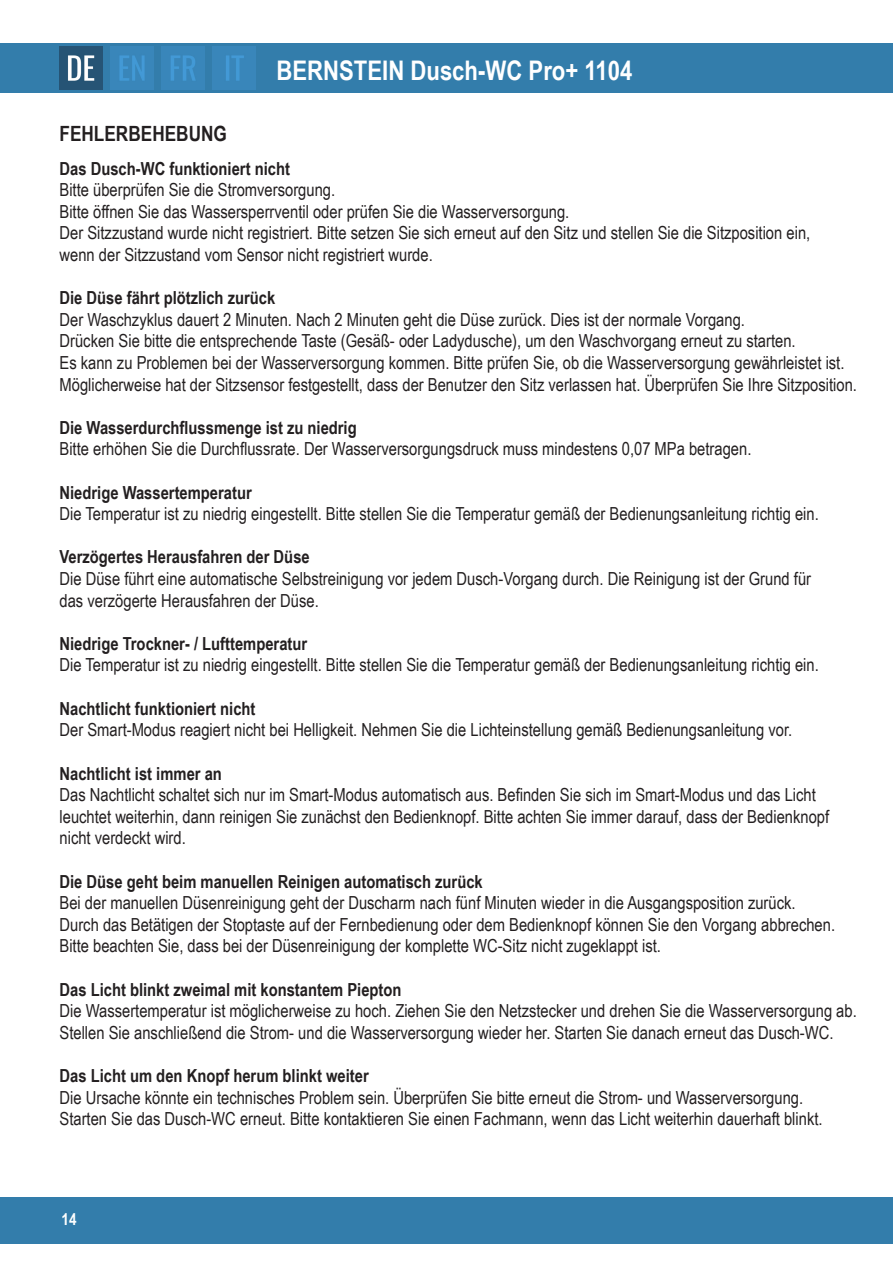
<style>
.page{position:relative;width:893px;height:1263px;background:#fff}
.page>*{position:absolute;margin:0;border:0;box-sizing:border-box;transform-origin:0 0}
.t1{font:700 27px "Arial Narrow";color:#fff}
.Überschrift{font:700 21px "Arial Narrow";color:#231f20}
.Fließtext{font:18px/21.6px "Arial Narrow";color:#231f20}
.Fließtext-2{font:700 18px "Arial Narrow";color:#231f20}
.t2{font:700 16.5px "Arial Narrow";color:#fff}
</style>
<div class="page">
<div style="left:0;top:43px;width:893px;height:50px;background:#337dab"></div>
<div style="left:0;top:1197px;width:893px;height:47px;background:#337dab"></div>
<img style="left:60px;top:47px;width:42px;height:42px">
<img style="left:111px;top:47px;width:42px;height:42px">
<img style="left:162px;top:47px;width:42px;height:42px">
<img style="left:213px;top:47px;width:42px;height:42px">
<p class="Überschrift" style="left:60px;top:118px;width:169px">FEHLERBEHEBUNG</p>
<h1 class="t1" style="left:276px;top:50px;width:358px">BERNSTEIN Dusch-WC Pro+ 1104</h1>
<p class="Fließtext-2" style="left:60px;top:155px;width:232px">Das Dusch-WC funktioniert nicht</p>
<p class="Fließtext" style="left:60px;top:178px;width:277px">Bitte überprüfen Sie die Stromversorgung.</p>
<p class="Fließtext" style="left:60px;top:200px;width:511px">Bitte öffnen Sie das Wassersperrventil oder prüfen Sie die Wasserversorgung.</p>
<p class="Fließtext" style="left:60px;top:222px;width:752px">Der Sitzzustand wurde nicht registriert. Bitte setzen Sie sich erneut auf den Sitz und stellen Sie die Sitzposition ein, wenn der Sitzzustand vom Sensor nicht registriert wurde.</p>
<p class="Fließtext-2" style="left:60px;top:284px;width:217px">Die Düse fährt plötzlich zurück</p>
<p class="Fließtext" style="left:60px;top:308px;width:687px">Der Waschzyklus dauert 2 Minuten. Nach 2 Minuten geht die Düse zurück. Dies ist der normale Vorgang.</p>
<p class="Fließtext" style="left:60px;top:330px;width:738px">Drücken Sie bitte die entsprechende Taste (Gesäß- oder Ladydusche), um den Waschvorgang erneut zu starten.</p>
<p class="Fließtext" style="left:60px;top:351px;width:786px">Es kann zu Problemen bei der Wasserversorgung kommen. Bitte prüfen Sie, ob die Wasserversorgung gewährleistet ist.</p>
<p class="Fließtext" style="left:60px;top:373px;width:799px">Möglicherweise hat der Sitzsensor festgestellt, dass der Benutzer den Sitz verlassen hat. Überprüfen Sie Ihre Sitzposition.</p>
<p class="Fließtext-2" style="left:60px;top:414px;width:299px">Die Wasserdurchflussmenge ist zu niedrig</p>
<p class="Fließtext" style="left:60px;top:438px;width:693px">Bitte erhöhen Sie die Durchflussrate. Der Wasserversorgungsdruck muss mindestens 0,07 MPa betragen.</p>
<p class="Fließtext-2" style="left:60px;top:479px;width:194px">Niedrige Wassertemperatur</p>
<p class="Fließtext" style="left:60px;top:502px;width:761px">Die Temperatur ist zu niedrig eingestellt. Bitte stellen Sie die Temperatur gemäß der Bedienungsanleitung richtig ein.</p>
<p class="Fließtext-2" style="left:60px;top:543px;width:252px">Verzögertes Herausfahren der Düse</p>
<p class="Fließtext" style="left:60px;top:567px;width:753px">Die Düse führt eine automatische Selbstreinigung vor jedem Dusch-Vorgang durch. Die Reinigung ist der Grund für das verzögerte Herausfahren der Düse.</p>
<p class="Fließtext-2" style="left:60px;top:630px;width:249px">Niedrige Trockner- / Lufttemperatur</p>
<p class="Fließtext" style="left:60px;top:654px;width:761px">Die Temperatur ist zu niedrig eingestellt. Bitte stellen Sie die Temperatur gemäß der Bedienungsanleitung richtig ein.</p>
<p class="Fließtext-2" style="left:60px;top:695px;width:198px">Nachtlicht funktioniert nicht</p>
<p class="Fließtext" style="left:60px;top:718px;width:734px">Der Smart-Modus reagiert nicht bei Helligkeit. Nehmen Sie die Lichteinstellung gemäß Bedienungsanleitung vor.</p>
<p class="Fließtext-2" style="left:60px;top:759px;width:164px">Nachtlicht ist immer an</p>
<p class="Fließtext" style="left:60px;top:783px;width:771px">Das Nachtlicht schaltet sich nur im Smart-Modus automatisch aus. Befinden Sie sich im Smart-Modus und das Licht leuchtet weiterhin, dann reinigen Sie zunächst den Bedienknopf. Bitte achten Sie immer darauf, dass der Bedienknopf nicht verdeckt wird.</p>
<p class="Fließtext-2" style="left:60px;top:867px;width:425px">Die Düse geht beim manuellen Reinigen automatisch zurück</p>
<p class="Fließtext" style="left:60px;top:891px;width:738px">Bei der manuellen Düsenreinigung geht der Duscharm nach fünf Minuten wieder in die Ausgangsposition zurück.</p>
<p class="Fließtext" style="left:60px;top:913px;width:777px">Durch das Betätigen der Stoptaste auf der Fernbedienung oder dem Bedienknopf können Sie den Vorgang abbrechen.</p>
<p class="Fließtext" style="left:60px;top:934px;width:603px">Bitte beachten Sie, dass bei der Düsenreinigung der komplette WC-Sitz nicht zugeklappt ist.</p>
<p class="Fließtext-2" style="left:60px;top:975px;width:344px">Das Licht blinkt zweimal mit konstantem Piepton</p>
<p class="Fließtext" style="left:60px;top:999px;width:799px">Die Wassertemperatur ist möglicherweise zu hoch. Ziehen Sie den Netzstecker und drehen Sie die Wasserversorgung ab.<br>Stellen Sie anschließend die Strom- und die Wasserversorgung wieder her. Starten Sie danach erneut das Dusch-WC.</p>
<p class="Fließtext-2" style="left:60px;top:1062px;width:311px">Das Licht um den Knopf herum blinkt weiter</p>
<p class="Fließtext" style="left:60px;top:1086px;width:765px">Die Ursache könnte ein technisches Problem sein. Überprüfen Sie bitte erneut die Strom- und Wasserversorgung.<br>Starten Sie das Dusch-WC erneut. Bitte kontaktieren Sie einen Fachmann, wenn das Licht weiterhin dauerhaft blinkt.</p>
<p class="t2" style="left:61px;top:1207px;width:17px">14</p>
</div>
